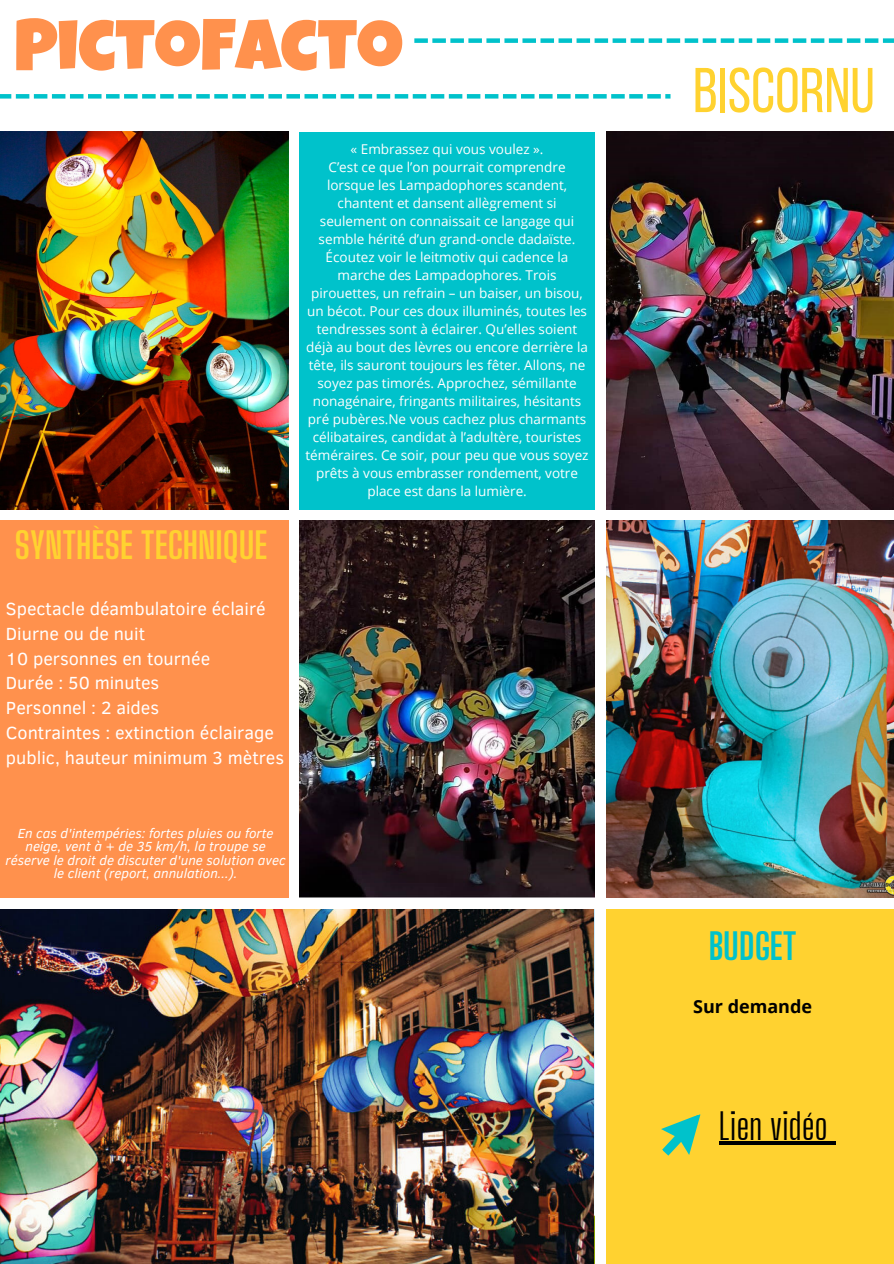
<style>
.page{position:relative;width:894px;height:1264px;background:#fff}
.page>*{position:absolute;margin:0;border:0;box-sizing:border-box;transform-origin:0 0}
.t1{font:72px "Luckiest Guy";color:#ff914d}
.t2{font:63px "Bebas Neue";color:#ffd230}
.t3{font:700 36px "Big Shoulders Display";color:#ffd230}
.t4{font:36px "Big Shoulders Display";color:#000}
.t5{font:700 36px "Big Shoulders Display";color:#00c2cb}
.t6{font:18px/24.8px "Clear Sans";color:#fff}
.t7{font:700 18px "Open Sans";color:#000}
.t8{font:13.5px/18px "Open Sans";color:#fff;text-align:center}
.t9{font:italic 13.5px/13.5px "Clear Sans";color:#fff;text-align:center}
</style>
<div class="page">
<div style="left:0;top:520px;width:288px;height:378px;background:#ff914d"></div>
<div style="left:606px;top:909px;width:287px;height:354px;background:#ffd230"></div>
<div style="left:300px;top:132px;width:294px;height:377px;background:#00c2cb"></div>
<img style="left:606px;top:132px;width:287px;height:377px">
<img style="left:606px;top:520px;width:287px;height:378px">
<img style="left:0;top:132px;width:288px;height:377px">
<img style="left:300px;top:520px;width:294px;height:378px">
<svg style="left:0;top:94px;width:670px;height:5px"></svg>
<svg style="left:414px;top:38px;width:479px;height:5px"></svg>
<hr style="left:718px;top:1141px;width:109px;height:4px;background:#000">
<svg style="left:827px;top:1141px;width:8px;height:4px"></svg>
<svg style="left:661px;top:1114px;width:40px;height:42px"></svg>
<img style="left:0;top:909px;width:593px;height:354px">
<p class="t1" style="left:14px;top:19px;width:390px">PICTOFACTO</p>
<p class="t3" style="left:14px;top:524px;width:254px">SYNTHÈSE TECHNIQUE</p>
<p class="t6" style="left:6px;top:595px;width:261px">Spectacle déambulatoire éclairé</p>
<p class="t6" style="left:6px;top:620px;width:141px">Diurne ou de nuit</p>
<p class="t6" style="left:6px;top:645px;width:206px">10 personnes en tournée</p>
<p class="t6" style="left:6px;top:670px;width:155px">Durée : 50 minutes</p>
<p class="t6" style="left:6px;top:694px;width:155px">Personnel : 2 aides</p>
<p class="t6" style="left:6px;top:719px;width:279px">Contraintes : extinction éclairage public, hauteur minimum 3 mètres</p>
<p class="t8" style="left:350px;top:140px;width:194px">« Embrassez qui vous voulez ».</p>
<p class="t8" style="left:305px;top:158px;width:284px">C’est ce que l’on pourrait comprendre lorsque les Lampadophores scandent, chantent et dansent allègrement si seulement on connaissait ce langage qui semble hérité d’un grand-oncle dadaïste.<br>Écoutez voir le leitmotiv qui cadence la marche des Lampadophores. Trois pirouettes, un refrain – un baiser, un bisou, un bécot. Pour ces doux illuminés, toutes les tendresses sont à éclairer. Qu’elles soient déjà au bout des lèvres ou encore derrière la tête, ils sauront toujours les fêter. Allons, ne soyez pas timorés. Approchez, sémillante nonagénaire, fringants militaires, hésitants pré pubères.Ne vous cachez plus charmants célibataires, candidat à l’adultère, touristes téméraires. Ce soir, pour peu que vous soyez prêts à vous embrasser rondement, votre place est dans la lumière.</p>
<p class="t9" style="left:6px;top:825px;width:281px">En cas d'intempéries: fortes pluies ou forte neige, vent à + de 35 km/h, la troupe se réserve le droit de discuter d'une solution avec le client (report, annulation...).</p>
<p class="t2" style="left:692px;top:65px;width:183px">BISCORNU</p>
<p class="t5" style="left:708px;top:924px;width:89px">BUDGET</p>
<p class="t7" style="left:693px;top:993px;width:121px">Sur demande</p>
<p class="t4" style="left:718px;top:1104px;width:110px">Lien vidéo</p>
</div>
